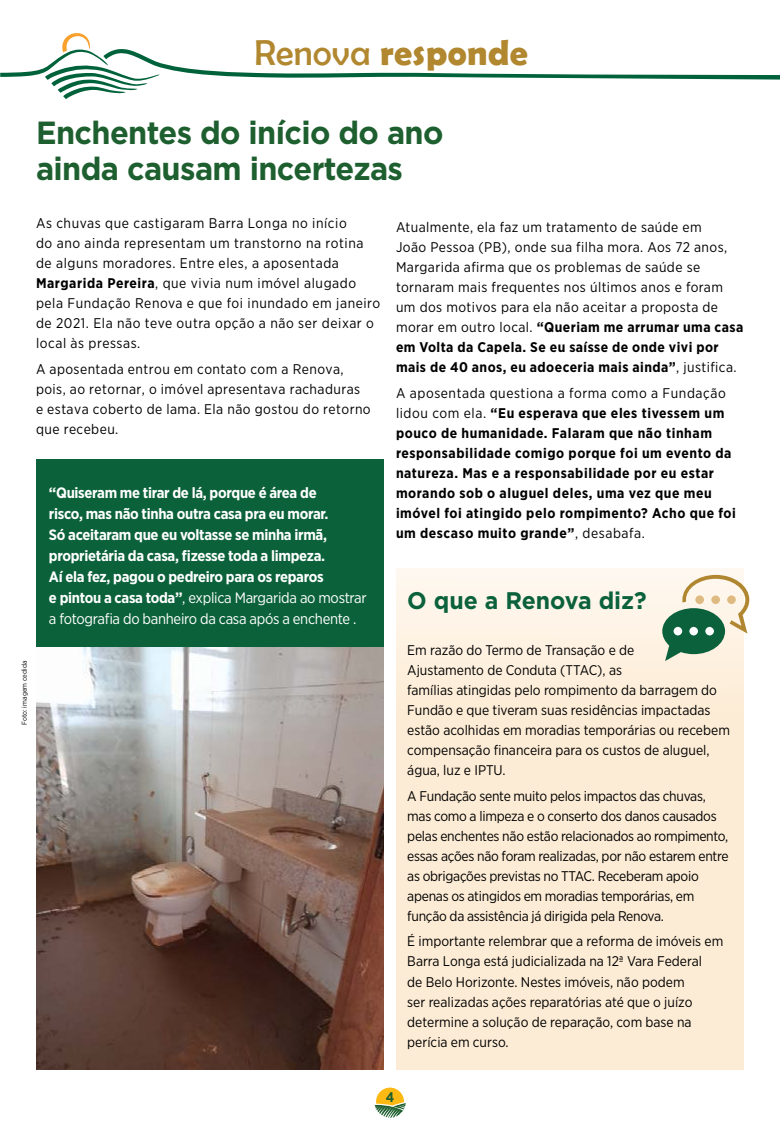
<style>
.page{position:relative;width:780px;height:1126px;background:#fff}
.page>*{position:absolute;margin:0;border:0;box-sizing:border-box;transform-origin:0 0}
.t1{font:700 36px "Berlin Sans FB Demi";letter-spacing:.01em;color:#b18730}
.t2{font:700 32px/36px "Gotham";letter-spacing:-.02em;color:#1e5f2f;scale:.96 1}
.t3{font:700 24px "Gotham";color:#0a613b;scale:.96 1}
.t4{font:700 15px/21px "Gotham Narrow";letter-spacing:-.02em;color:#fff}
.t5{font:14px/20px "Gotham Narrow";color:#000}
.t6{font:14px/20px "Gotham Narrow";letter-spacing:.03em;color:#000}
.t7{font:700 14px/20px "Gotham Narrow";letter-spacing:.04em;color:#000}
.t8{font:14px/20px "Gotham Narrow";letter-spacing:-.02em;color:#000}
.t9{font:14px/20px "Gotham Narrow";letter-spacing:.04em;color:#000}
.t10{font:700 14px "Gotham Narrow";color:#1e5f2f}
.t11{font:7px "Gotham Narrow";letter-spacing:.01em;color:#000}
.s1{font-family:"Berlin Sans FB";font-weight:400}
.s2{font-weight:700}
.s3{font-weight:400}
</style>
<div class="page">
<img style="left:36px;top:647px;width:348px;height:422px">
<div style="left:396px;top:568px;width:348px;height:501px;background:linear-gradient(to bottom,#fef2e3,#fdeacf)"></div>
<svg style="left:0;top:33px;width:780px;height:66px"></svg>
<svg style="left:662px;top:575px;width:87px;height:86px"></svg>
<div style="left:673px;top:627px;width:9px;height:8px;background:#fff;border-radius:50%"></div>
<div style="left:689px;top:627px;width:9px;height:8px;background:#fff;border-radius:50%"></div>
<div style="left:705px;top:627px;width:9px;height:8px;background:#fff;border-radius:50%"></div>
<div style="left:695px;top:595px;width:9px;height:9px;background:#deba80;border-radius:50%"></div>
<div style="left:711px;top:595px;width:9px;height:9px;background:#deba80;border-radius:50%"></div>
<div style="left:727px;top:595px;width:8px;height:9px;background:#deba80;border-radius:50%"></div>
<div style="left:36px;top:459px;width:348px;height:188px;background:#0b623a"></div>
<svg style="left:374px;top:1087px;width:32px;height:30px"></svg>
<h1 class="t1" style="left:254px;top:32px;width:275px"><span class="s1">Renova</span> responde</h1>
<h2 class="t2" style="left:36px;top:114px;width:426px">Enchentes do início do ano ainda causam incertezas</h2>
<p class="t9" style="left:36px;top:213px;width:346px">As chuvas que castigaram Barra Longa no início<br>do ano ainda representam um transtorno na rotina de alguns moradores. Entre eles, a aposentada <span class="s2">Margarida Pereira</span>, que vivia num imóvel alugado pela Fundação Renova e que foi inundado em janeiro de 2021. Ela não teve outra opção a não ser deixar o local às pressas.</p>
<p class="t6" style="left:36px;top:359px;width:336px">A aposentada entrou em contato com a Renova, pois, ao retornar, o imóvel apresentava rachaduras e estava coberto de lama. Ela não gostou do retorno que recebeu.</p>
<p class="t11" style="left:20px;top:725px;width:66px;rotate:-90deg">Foto: imagem cedida</p>
<p class="t4" style="left:49px;top:482px;width:319px">“Quiseram me tirar de lá, porque é área de<br>risco, mas não tinha outra casa pra eu morar.<br>Só aceitaram que eu voltasse se minha irmã, proprietária da casa, fizesse toda a limpeza.<br>Aí ela fez, pagou o pedreiro para os reparos<br>e pintou a casa toda”<span class="s3">, explica Margarida ao mostrar a fotografia do banheiro da casa após a enchente .</span></p>
<p class="t6" style="left:396px;top:217px;width:349px">Atualmente, ela faz um tratamento de saúde em<br>João Pessoa (PB), onde sua filha mora. Aos 72 anos, Margarida afirma que os problemas de saúde se tornaram mais frequentes nos últimos anos e foram um dos motivos para ela não aceitar a proposta de morar em outro local. <span class="s2">“Queriam me arrumar uma casa em Volta da Capela. Se eu saísse de onde vivi por mais de 40 anos, eu adoeceria mais ainda”</span>, justifica.</p>
<p class="t7" style="left:396px;top:383px;width:341px"><span class="s3">A aposentada questiona a forma como a Fundação lidou com ela.</span> “Eu esperava que eles tivessem um pouco de humanidade. Falaram que não tinham responsabilidade comigo porque foi um evento da natureza. Mas e a responsabilidade por eu estar morando sob o aluguel deles, uma vez que meu imóvel foi atingido pelo rompimento? Acho que foi um descaso muito grande”<span class="s3">, desabafa.</span></p>
<h3 class="t3" style="left:407px;top:584px;width:251px">O que a Renova diz?</h3>
<p class="t5" style="left:407px;top:639px;width:324px">Em razão do Termo de Transação e de<br>Ajustamento de Conduta (TTAC), as<br>famílias atingidas pelo rompimento da barragem do Fundão e que tiveram suas residências impactadas estão acolhidas em moradias temporárias ou recebem compensação financeira para os custos de aluguel, água, luz e IPTU.</p>
<p class="t8" style="left:407px;top:785px;width:323px">A Fundação sente muito pelos impactos das chuvas, mas como a limpeza e o conserto dos danos causados pelas enchentes não estão relacionados ao rompimento, essas ações não foram realizadas, por não estarem entre as obrigações previstas no TTAC. Receberam apoio apenas os atingidos em moradias temporárias, em função da assistência já dirigida pela Renova.</p>
<p class="t5" style="left:407px;top:931px;width:317px">É importante relembrar que a reforma de imóveis em Barra Longa está judicializada na 12ª Vara Federal<br>de Belo Horizonte. Nestes imóveis, não podem<br>ser realizadas ações reparatórias até que o juízo determine a solução de reparação, com base na perícia em curso.</p>
<p class="t10" style="left:386px;top:1088px;width:10px">4</p>
</div>
